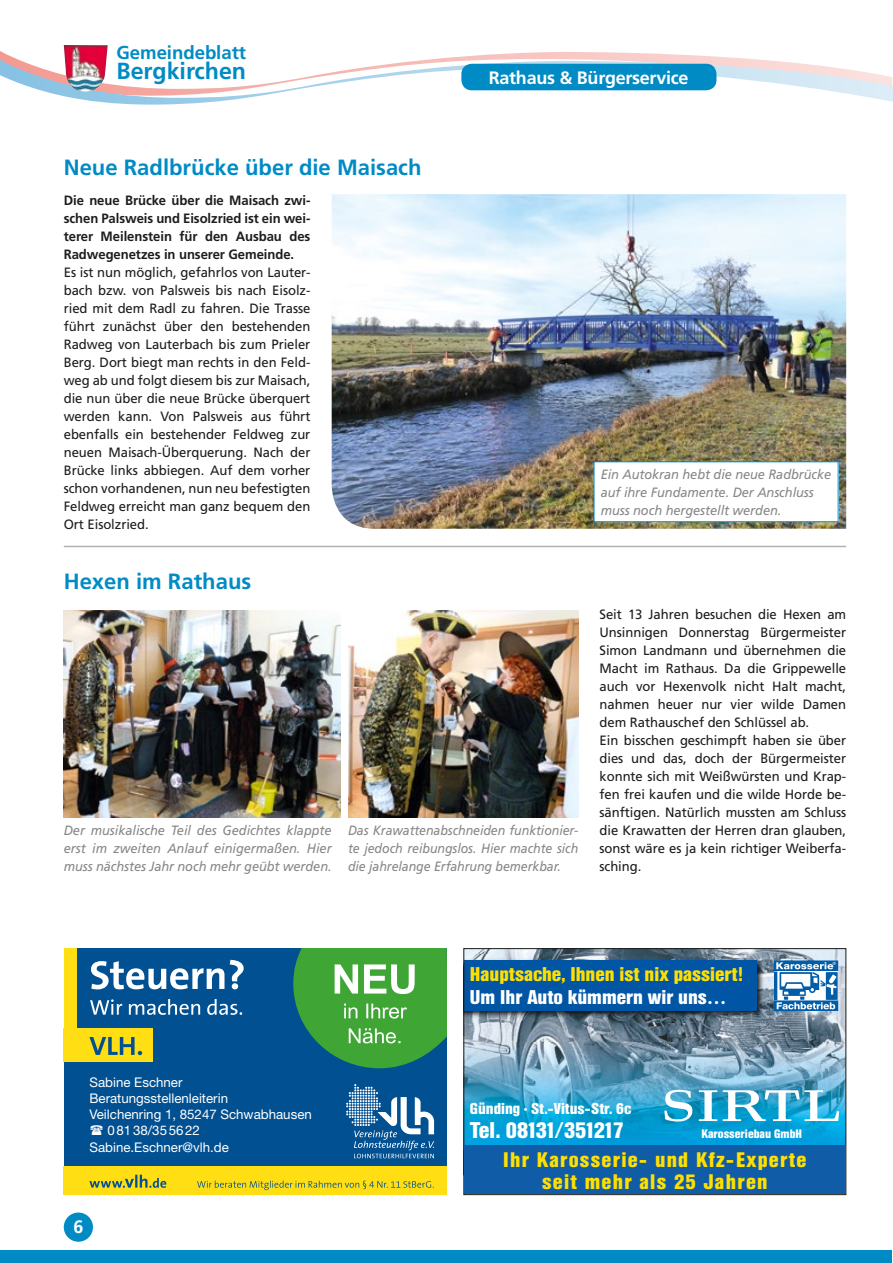
<style>
.page{position:relative;width:893px;height:1263px;background:#fff}
.page>*{position:absolute;margin:0;border:0;box-sizing:border-box;transform-origin:0 0}
.t1{font:700 23.25px "Frutiger";color:#008bc5}
.t2{font:700 22.5px "Helvetica Con BQ";letter-spacing:-.085em;color:#fff}
.t3{font:700 22.05px "Frutiger";color:#008bc5}
.t4{font:700 20.85px/21.9px "Helvetica Con BQ";letter-spacing:.06em;color:#ffdf00;text-align:center}
.t5{font:700 19.65px "Helvetica Con BQ";color:#ffdf00}
.t6{font:700 19.65px "Helvetica Con BQ";color:#fff}
.t7{font:700 18.6px "Frutiger";letter-spacing:-.005em;color:#008bc5}
.t8{font:700 18px "Frutiger";letter-spacing:-.015em;color:#fff}
.t9{font:700 15.6px "Helvetica Con BQ";color:#fff}
.t10{font:13.5px/18px "Frutiger";letter-spacing:-.005em;color:#1d1d1b;text-align:justify}
.t11{font:italic 13.5px/18px "Frutiger";letter-spacing:-.005em;color:#878787;scale:.95 1}
.t12{font:700 13.5px/18px "Frutiger";letter-spacing:-.005em;color:#1d1d1b;text-align:justify}
.t13{font:italic 13.5px/18px "Frutiger";letter-spacing:-.005em;color:#878787;text-align:justify;scale:.92 1}
.t14{font:13.35px "Helvetica Neue LT Std";color:#fff}
.t15{font:700 12.15px "Helvetica Con BQ";color:#fff}
</style>
<div class="page">
<svg style="left:0;top:53px;width:893px;height:52px"></svg>
<div style="left:461px;top:64px;width:255px;height:26px;background:#008bc5;border-radius:11px"></div>
<div style="left:0;top:1250px;width:891px;height:13px;background:#008bc5"></div>
<div style="left:64px;top:1212px;width:29px;height:30px;background:#008bc5;border-radius:50%"></div>
<img style="left:64px;top:45px;width:44px;height:49px">
<img style="left:332px;top:194px;width:514px;height:335px">
<div style="left:594px;top:462px;width:244px;height:60px;background:#fff"></div>
<div style="left:594px;top:461px;width:244px;height:61px;border:1px solid #008bc5"></div>
<hr style="left:64px;top:546px;width:782px;height:1px;background:#b3b2b2">
<img style="left:64px;top:610px;width:277px;height:207px">
<img style="left:348px;top:610px;width:230px;height:207px">
<div style="left:64px;top:948px;width:382px;height:247px;background:#005092"></div>
<svg style="left:346px;top:1084px;width:88px;height:74px"></svg>
<div style="left:64px;top:1167px;width:382px;height:28px;background:#ffde14"></div>
<svg style="left:197px;top:1180px;width:237px;height:10px"></svg>
<svg style="left:89px;top:1175px;width:77px;height:13px"></svg>
<div style="left:64px;top:1028px;width:89px;height:34px;background:#ffde14"></div>
<svg style="left:89px;top:1037px;width:53px;height:18px"></svg>
<div style="left:64px;top:948px;width:13px;height:82px;background:#ffde14"></div>
<svg style="left:90px;top:999px;width:152px;height:16px"></svg>
<svg style="left:91px;top:960px;width:153px;height:29px"></svg>
<svg style="left:293px;top:948px;width:153px;height:120px"></svg>
<img style="left:465px;top:950px;width:379px;height:92px">
<img style="left:465px;top:1042px;width:379px;height:103px">
<img style="left:465px;top:954px;width:304px;height:68px">
<div style="left:464px;top:960px;width:293px;height:50px;background:#0056a4"></div>
<div style="left:463px;top:948px;width:383px;height:247px;border:1px solid #1a1a18"></div>
<div style="left:774px;top:1001px;width:64px;height:9px;border:1px solid #005da9"></div>
<div style="left:774px;top:961px;width:64px;height:9px;border:1px solid #005da9"></div>
<div style="left:774px;top:972px;width:3px;height:28px;border:1px solid #005da9"></div>
<svg style="left:776px;top:962px;width:62px;height:47px"></svg>
<div style="left:464px;top:1145px;width:382px;height:49px;background:#105ca7"></div>
<svg style="left:664px;top:1089px;width:29px;height:33px"></svg>
<svg style="left:723px;top:1090px;width:116px;height:31px"></svg>
<svg style="left:699px;top:1090px;width:18px;height:31px"></svg>
<h3 class="t7" style="left:117px;top:42px;width:131px">Gemeindeblatt</h3>
<h1 class="t1" style="left:117px;top:58px;width:131px">Bergkirchen</h1>
<h3 class="t3" style="left:64px;top:154px;width:359px">Neue Radlbrücke über die Maisach</h3>
<p class="t12" style="left:64px;top:191px;width:248px">Die neue Brücke über die Maisach zwi&shy;schen Palsweis und Eisolzried ist ein wei&shy;terer Meilenstein für den Ausbau des Radwegenetzes in unserer Gemeinde.</p>
<p class="t10" style="left:64px;top:263px;width:248px">Es ist nun möglich, gefahrlos von Lauter&shy;bach bzw. von Palsweis bis nach Eisolz&shy;ried mit dem Radl zu fahren. Die Trasse führt zunächst über den bestehenden Radweg von Lauterbach bis zum Prieler Berg. Dort biegt man rechts in den Feld&shy;weg ab und folgt diesem bis zur Maisach, die nun über die neue Brücke überquert werden kann. Von Palsweis aus führt ebenfalls ein bestehender Feldweg zur neuen Maisach-Überquerung. Nach der Brücke links abbiegen. Auf dem vorher schon vorhandenen, nun neu befestigten Feldweg erreicht man ganz bequem den Ort Eisolzried.</p>
<h3 class="t3" style="left:64px;top:568px;width:189px">Hexen im Rathaus</h3>
<h3 class="t8" style="left:489px;top:67px;width:201px">Rathaus &amp; Bürgerservice</h3>
<p class="t11" style="left:601px;top:465px;width:244px">Ein Autokran hebt die neue Radbrücke auf ihre Fundamente. Der Anschluss muss noch hergestellt werden.</p>
<p class="t11" style="left:64px;top:821px;width:283px;text-align:justify">Der musikalische Teil des Gedichtes klappte erst im zweiten Anlauf einigermaßen. Hier muss nächstes Jahr noch mehr geübt werden.</p>
<p class="t13" style="left:348px;top:821px;width:252px">Das Krawattenabschneiden funktionier&shy;te jedoch reibungslos. Hier machte sich die jahrelange Erfahrung bemerkbar.</p>
<p class="t10" style="left:600px;top:605px;width:248px;text-align:left">Seit 13 Jahren besuchen die Hexen am Unsinnigen Donnerstag Bürgermeister Simon Landmann und übernehmen die Macht im Rathaus. Da die Grippewelle auch vor Hexenvolk nicht Halt macht, nahmen heuer nur vier wilde Damen dem Rathauschef den Schlüssel ab.<br>Ein bisschen geschimpft haben sie über dies und das, doch der Bürgermeister konnte sich mit Weißwürsten und Krap&shy;fen frei kaufen und die wilde Horde be&shy;sänftigen. Natürlich mussten am Schluss die Krawatten der Herren dran glauben, sonst wäre es ja kein richtiger Weiberfa&shy;sching.</p>
<p class="t14" style="left:89px;top:1074px;width:95px">Sabine Eschner</p>
<p class="t14" style="left:89px;top:1090px;width:140px">Beratungsstellenleiterin</p>
<p class="t14" style="left:89px;top:1106px;width:224px">Veilchenring 1, 85247 Schwabhausen</p>
<p class="t14" style="left:108px;top:1123px;width:94px">0 81 38/355622</p>
<p class="t14" style="left:89px;top:1139px;width:141px">Sabine.Eschner@vlh.de</p>
<h3 class="t8" style="left:73px;top:1216px;width:12px">6</h3>
<h3 class="t5" style="left:470px;top:963px;width:274px">Hauptsache, Ihnen ist nix passiert!</h3>
<h3 class="t6" style="left:470px;top:986px;width:258px">Um Ihr Auto kümmern wir uns…</h3>
<p class="t9" style="left:470px;top:1100px;width:163px">Günding · St.-Vitus-Str. 6c</p>
<h2 class="t2" style="left:470px;top:1117px;width:155px">Tel. 08131/351217</h2>
<h3 class="t4" style="left:503px;top:1149px;width:305px">Ihr Karosserie- und Kfz-Experte seit mehr als 25 Jahren</h3>
<p class="t15" style="left:701px;top:1127px;width:102px">Karosseriebau GmbH</p>
</div>
